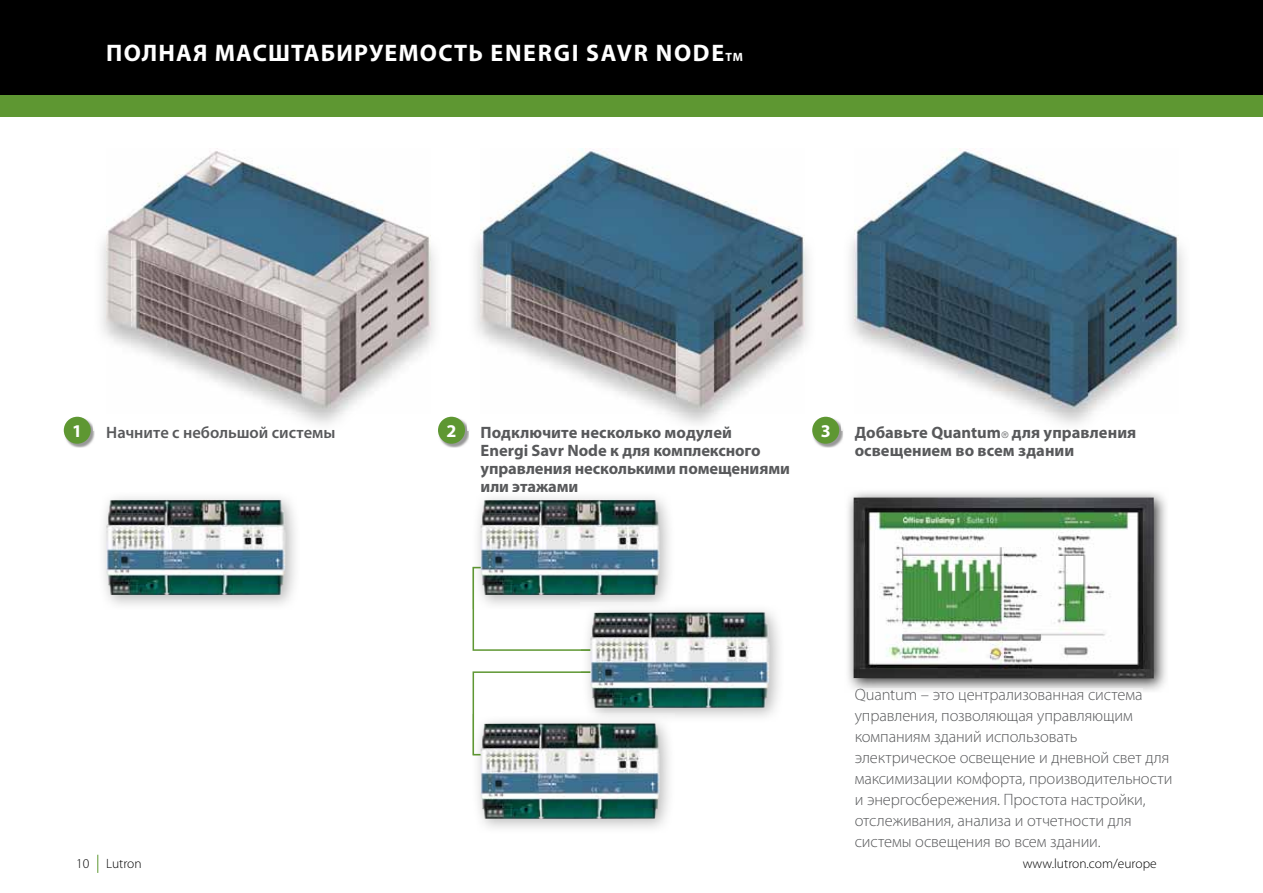
<style>
.page{position:relative;width:1263px;height:893px;background:#fff}
.page>*{position:absolute;margin:0;border:0;box-sizing:border-box;transform-origin:0 0}
.t1{font:700 24px "Myriad Pro";letter-spacing:.05em;color:#fff}
.t2{font:700 18px "Myriad Pro";color:#fff}
.t3{font:300 16.5px/21px "Myriad Pro";letter-spacing:-.005em;color:#58595b}
.t4{font:700 16.5px/18px "Myriad Pro";color:#58595b}
.t5{font:300 16.5px "Myriad Pro";letter-spacing:-.01em;color:#565759}
.t6{font:600 16.5px "Myriad Pro";color:#58595b}
.t7{font:300 13.5px "Myriad Pro";color:#000}
.t8{font:300 9px "Helvetica Neue LT Std";color:#58595b}
.s1{font-size:12px}
.s2{color:#545557}
.s3{color:#555557}
.s4{color:#57585a}
</style>
<div class="page">
<svg style="left:97px;top:855px;width:1px;height:18px"></svg>
<img style="left:101px;top:235px;width:334px;height:189px">
<img style="left:106px;top:151px;width:324px;height:263px">
<img style="left:848px;top:492px;width:318px;height:199px">
<img style="left:855px;top:688px;width:288px;height:3px">
<img style="left:853px;top:497px;width:301px;height:181px">
<img style="left:480px;top:149px;width:324px;height:265px">
<img style="left:850px;top:230px;width:334px;height:194px">
<img style="left:855px;top:149px;width:324px;height:265px">
<img style="left:106px;top:500px;width:180px;height:95px">
<img style="left:480px;top:500px;width:180px;height:95px">
<svg style="left:472px;top:565px;width:141px;height:88px"></svg>
<img style="left:581px;top:603px;width:93px;height:6px">
<img style="left:590px;top:612px;width:180px;height:96px">
<svg style="left:472px;top:669px;width:135px;height:89px"></svg>
<img style="left:581px;top:714px;width:93px;height:8px">
<img style="left:480px;top:723px;width:180px;height:96px">
<img style="left:64px;top:417px;width:31px;height:31px">
<svg style="left:93px;top:417px;width:2px;height:14px"></svg>
<div style="left:64px;top:417px;width:27px;height:27px;background:#5e9732;border-radius:50%"></div>
<img style="left:438px;top:417px;width:31px;height:31px">
<img style="left:438px;top:417px;width:3px;height:10px">
<svg style="left:467px;top:417px;width:2px;height:14px"></svg>
<div style="left:438px;top:417px;width:27px;height:27px;background:#5e9732;border-radius:50%"></div>
<img style="left:812px;top:417px;width:31px;height:31px">
<img style="left:812px;top:417px;width:4px;height:10px">
<svg style="left:842px;top:417px;width:1px;height:14px"></svg>
<div style="left:812px;top:417px;width:27px;height:27px;background:#5e9732;border-radius:50%"></div>
<div style="left:0;top:0;width:1263px;height:96px;background:#000"></div>
<div style="left:0;top:96px;width:1263px;height:21px;background:#5e9732"></div>
<h1 class="t1" style="left:106px;top:43px;width:638px">ПОЛНАЯ МАСШТАБИРУЕМОСТЬ ENERGI SAVR NODE<span class="s1">TM</span></h1>
<p class="t2" style="left:72px;top:424px;width:11px">1</p>
<p class="t2" style="left:446px;top:424px;width:11px">2</p>
<p class="t2" style="left:821px;top:424px;width:11px">3</p>
<p class="t6" style="left:106px;top:426px;width:231px">Начните с небольшой системы</p>
<p class="t4" style="left:480px;top:425px;width:253px">Подключите несколько модулей</p>
<p class="t4" style="left:855px;top:425px;width:283px">Добавьте Quantum для управления</p>
<p class="t8" style="left:1001px;top:429px;width:9px">®</p>
<p class="t4" style="left:855px;top:443px;width:221px">освещением во всем здании</p>
<p class="t4" style="left:480px;top:443px;width:311px">Energi Savr Node к для комплексного управления несколькими помещениями</p>
<p class="t4" style="left:480px;top:479px;width:99px">или этажами</p>
<p class="t5" style="left:855px;top:688px;width:289px"><span class="s2">Qu</span>an<span class="s3">tu</span>m это це<span class="s4">нт</span>ра<span class="s4">ли</span>зова<span class="s4">нн</span>ая система</p>
<p class="t3" style="left:855px;top:685px;width:319px;text-indent:66px">–<br>управления, позволяющая управляющим компаниям зданий использовать электрическое освещение и дневной свет для максимизации комфорта, производительности и энергосбережения. Простота настройки, отслеживания, анализа и отчетности для системы освещения во всем здании.</p>
<p class="t7" style="left:76px;top:858px;width:15px">10</p>
<p class="t7" style="left:106px;top:858px;width:37px">Lutron</p>
<p class="t7" style="left:1023px;top:858px;width:135px">www.lutron.com/europe</p>
</div>
